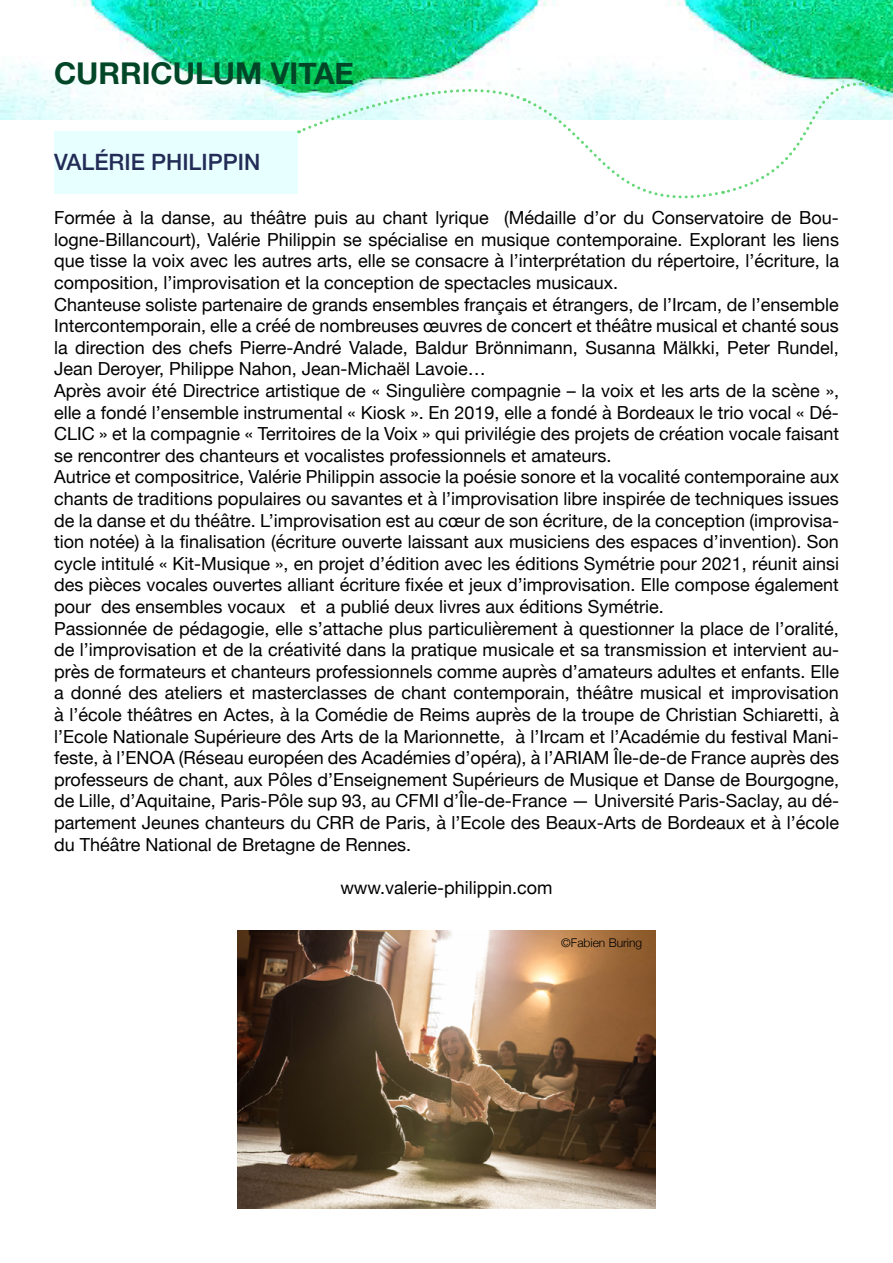
<style>
.page{position:relative;width:893px;height:1263px;background:#fff}
.page>*{position:absolute;margin:0;border:0;box-sizing:border-box;transform-origin:0 0}
.t1{font:700 30px "Helvetica Neue";color:#014627}
.t2{font:500 22.5px "Helvetica Neue";color:#232c57}
.t3{font:18px/21.6px "Helvetica Neue";color:#000}
.t4{font:300 12px "Helvetica Neue";color:#000}
</style>
<div class="page">
<div style="left:54px;top:132px;width:243px;height:62px;background:#e7ffff"></div>
<img style="left:0;top:0;width:893px;height:119px">
<img style="left:238px;top:930px;width:417px;height:279px">
<svg style="left:298px;top:61px;width:594px;height:138px"></svg>
<h1 class="t1" style="left:54px;top:49px;width:301px">CURRICULUM VITAE</h1>
<p class="t2" style="left:54px;top:144px;width:208px">VALÉRIE PHILIPPIN</p>
<p class="t3" style="left:54px;top:208px;width:787px">Formée à la danse, au théâtre puis au chant lyrique (Médaille d’or du Conservatoire de Bou&shy;logne-Billancourt), Valérie Philippin se spécialise en musique contemporaine. Explorant les liens que tisse la voix avec les autres arts, elle se consacre à l’interprétation du répertoire, l’écriture, la composition, l’improvisation et la conception de spectacles musicaux.<br>Chanteuse soliste partenaire de grands ensembles français et étrangers, de l’Ircam, de l’ensemble Intercontemporain, elle a créé de nombreuses œuvres de concert et théâtre musical et chanté sous la direction des chefs Pierre-André Valade, Baldur Brönnimann, Susanna Mälkki, Peter Rundel, Jean Deroyer, Philippe Nahon, Jean-Michaël Lavoie…<br>Après avoir été Directrice artistique de « Singulière compagnie – la voix et les arts de la scène », elle a fondé l’ensemble instrumental « Kiosk ». En 2019, elle a fondé à Bordeaux le trio vocal « Dé-CLIC » et la compagnie « Territoires de la Voix » qui privilégie des projets de création vocale faisant se rencontrer des chanteurs et vocalistes professionnels et amateurs.<br>Autrice et compositrice, Valérie Philippin associe la poésie sonore et la vocalité contemporaine aux chants de traditions populaires ou savantes et à l’improvisation libre inspirée de techniques issues de la danse et du théâtre. L’improvisation est au cœur de son écriture, de la conception (improvisa&shy;tion notée) à la finalisation (écriture ouverte laissant aux musiciens des espaces d’invention). Son cycle intitulé « Kit-Musique », en projet d’édition avec les éditions Symétrie pour 2021, réunit ainsi des pièces vocales ouvertes alliant écriture fixée et jeux d’improvisation. Elle compose également pour des ensembles vocaux et a publié deux livres aux éditions Symétrie.<br>Passionnée de pédagogie, elle s’attache plus particulièrement à questionner la place de l’oralité, de l’improvisation et de la créativité dans la pratique musicale et sa transmission et intervient au&shy;près de formateurs et chanteurs professionnels comme auprès d’amateurs adultes et enfants. Elle a donné des ateliers et masterclasses de chant contemporain, théâtre musical et improvisation à l’école théâtres en Actes, à la Comédie de Reims auprès de la troupe de Christian Schiaretti, à l’Ecole Nationale Supérieure des Arts de la Marionnette, à l’Ircam et l’Académie du festival Mani&shy;feste, à l’ENOA (Réseau européen des Académies d’opéra), à l’ARIAM Île-de-de France auprès des professeurs de chant, aux Pôles d’Enseignement Supérieurs de Musique et Danse de Bourgogne, de Lille, d’Aquitaine, Paris-Pôle sup 93, au CFMI d’Île-de-France — Université Paris-Saclay, au dé&shy;partement Jeunes chanteurs du CRR de Paris, à l’Ecole des Beaux-Arts de Bordeaux et à l’école du Théâtre National de Bretagne de Rennes.</p>
<p class="t3" style="left:340px;top:878px;width:214px">www.valerie-philippin.com</p>
<p class="t4" style="left:561px;top:933px;width:82px">©Fabien Buring</p>
</div>
